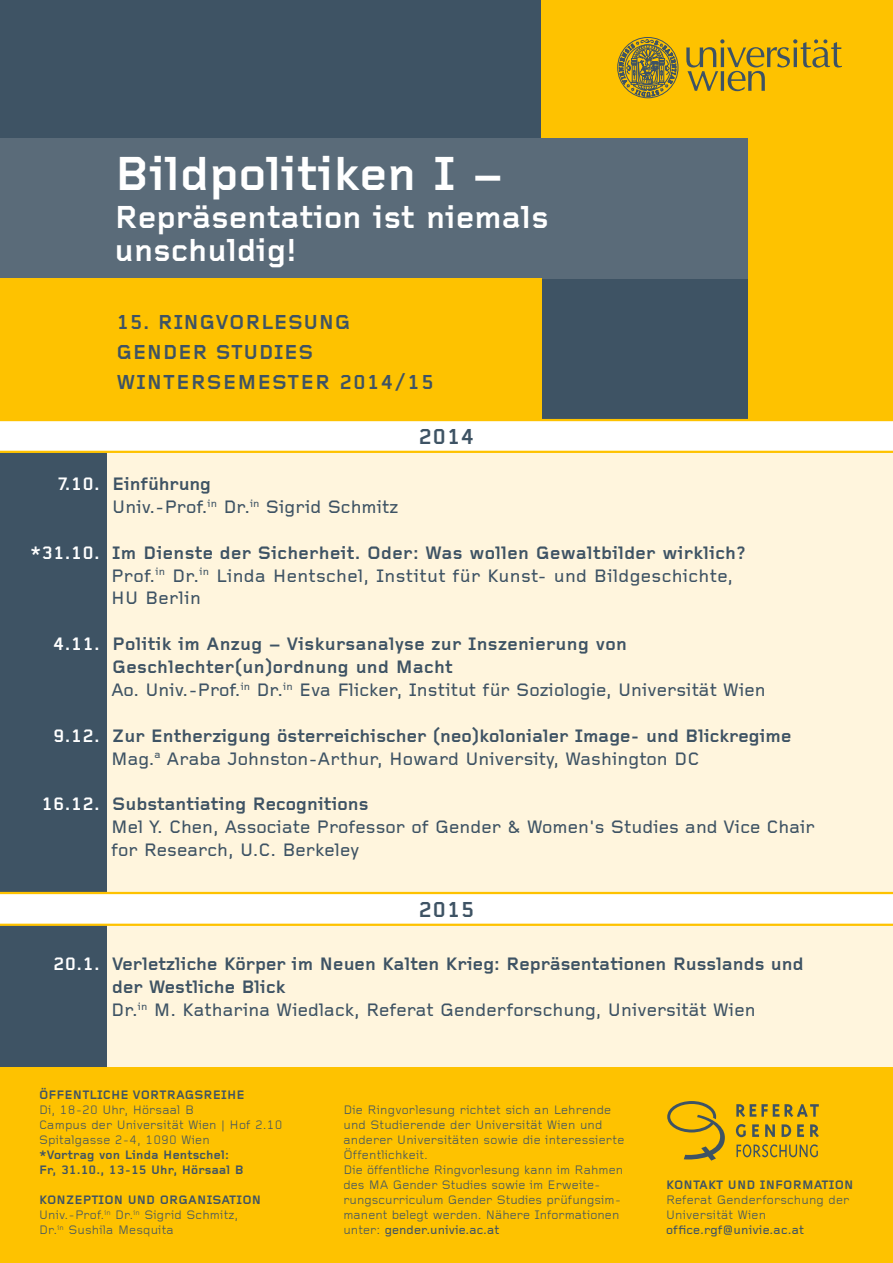
<style>
.page{position:relative;width:893px;height:1263px;background:#fff}
.page>*{position:absolute;margin:0;border:0;box-sizing:border-box;transform-origin:0 0}
.t1{font:700 49.57px "Foundry Gridnik";letter-spacing:.005em;color:#fff}
.t2{font:700 33.08px/33.1px "Foundry Gridnik";letter-spacing:.005em;color:#fff}
.t3{font:700 22.5px "Foundry Gridnik";letter-spacing:.015em;color:#3e5364}
.t4{font:700 21px "Foundry Gridnik";letter-spacing:.03em;color:#3e5364}
.t5{font:700 21px "Foundry Gridnik";letter-spacing:.05em;color:#3e5364}
.t6{font:500 18.75px/22.9px "Foundry Gridnik";color:#3e5364}
.t7{font:700 18.75px "Foundry Gridnik";color:#3e5364}
.t8{font:12.75px/15px "Foundry Gridnik";letter-spacing:.01em;color:#3e5364}
.t9{font:700 12.75px "Foundry Gridnik";letter-spacing:.01em;color:#3e5364}
.t10{font:500 12.75px "Foundry Gridnik";letter-spacing:.01em;color:#3e5364}
.s1{color:#fff}
.s2{font-weight:500}
</style>
<div class="page">
<div style="left:49px;top:420px;width:844px;height:660px;background:#fff5dd"></div>
<div style="left:0;top:421px;width:106px;height:659px;background:#3e5364"></div>
<div style="left:0;top:0;width:582px;height:140px;background:#3e5364"></div>
<div style="left:541px;top:0;width:352px;height:140px;background:#fec200"></div>
<div style="left:404px;top:278px;width:389px;height:155px;background:#3e5364"></div>
<div style="left:0;top:138px;width:749px;height:140px;background:#5a6b79"></div>
<div style="left:749px;top:105px;width:144px;height:328px;background:#fec200"></div>
<div style="left:0;top:278px;width:541px;height:148px;background:#fec200"></div>
<div style="left:0;top:1067px;width:893px;height:196px;background:#fec200"></div>
<svg style="left:0;top:419px;width:893px;height:34px;background:#fef6dd"></svg>
<svg style="left:0;top:892px;width:893px;height:34px;background:#fef6dd"></svg>
<svg style="left:686px;top:39px;width:156px;height:52px"></svg>
<svg style="left:617px;top:37px;width:62px;height:62px"></svg>
<svg style="left:736px;top:1144px;width:82px;height:13px"></svg>
<svg style="left:736px;top:1124px;width:10px;height:13px"></svg>
<svg style="left:752px;top:1124px;width:7px;height:13px"></svg>
<svg style="left:765px;top:1124px;width:10px;height:13px"></svg>
<svg style="left:782px;top:1124px;width:9px;height:13px"></svg>
<svg style="left:797px;top:1124px;width:7px;height:13px"></svg>
<svg style="left:810px;top:1124px;width:9px;height:13px"></svg>
<svg style="left:736px;top:1104px;width:83px;height:13px"></svg>
<svg style="left:667px;top:1101px;width:58px;height:59px"></svg>
<p class="t1" style="left:115px;top:146px;width:390px">Bildpolitiken I –</p>
<p class="t2" style="left:115px;top:202px;width:436px">Repräsentation ist niemals unschuldig!</p>
<p class="t4" style="left:116px;top:310px;width:236px">15. RINGVORLESUNG</p>
<p class="t4" style="left:116px;top:340px;width:198px">GENDER STUDIES</p>
<p class="t5" style="left:116px;top:370px;width:319px">WINTERSEMESTER 2014/15</p>
<p class="t3" style="left:419px;top:424px;width:57px">2014</p>
<p class="t7" style="left:57px;top:473px;width:155px"><span class="s1">7.10.</span> Einführung</p>
<p class="t6" style="left:112px;top:496px;width:288px">Univ.-Prof.<sup>in</sup> Dr.<sup>in</sup> Sigrid Schmitz</p>
<p class="t7" style="left:30px;top:542px;width:718px"><span class="s1">*31.10.</span> Im Dienste der Sicherheit. Oder: Was wollen Gewaltbilder wirklich?</p>
<p class="t6" style="left:111px;top:565px;width:623px">Prof.<sup>in</sup> Dr.<sup>in</sup> Linda Hentschel, Institut für Kunst- und Bildgeschichte,</p>
<p class="t6" style="left:111px;top:588px;width:91px">HU Berlin</p>
<p class="t7" style="left:53px;top:634px;width:575px"><span class="s1">4.11.</span> Politik im Anzug – Viskursanalyse zur Inszenierung von</p>
<p class="t7" style="left:112px;top:656px;width:342px">Geschlechter(un)ordnung und Macht</p>
<p class="t6" style="left:111px;top:679px;width:656px">Ao. Univ.-Prof.<sup>in</sup> Dr.<sup>in</sup> Eva Flicker, Institut für Soziologie, Universität Wien</p>
<p class="t7" style="left:53px;top:725px;width:740px"><span class="s1">9.12.</span> Zur Entherzigung österreichischer (neo)kolonialer Image- und Blickregime</p>
<p class="t6" style="left:111px;top:748px;width:589px">Mag.<sup>a</sup> Araba Johnston-Arthur, Howard University, Washington DC</p>
<p class="t7" style="left:42px;top:794px;width:329px"><span class="s1">16.12.</span> Substantiating Recognitions</p>
<p class="t6" style="left:111px;top:816px;width:706px">Mel Y. Chen, Associate Professor of Gender &amp; Women's Studies and Vice Chair for Research, U.C. Berkeley</p>
<p class="t3" style="left:419px;top:897px;width:57px">2015</p>
<p class="t7" style="left:53px;top:954px;width:752px"><span class="s1">20.1.</span> Verletzliche Körper im Neuen Kalten Krieg: Repräsentationen Russlands und</p>
<p class="t7" style="left:112px;top:977px;width:175px">der Westliche Blick</p>
<p class="t6" style="left:111px;top:999px;width:646px">Dr.<sup>in</sup> M. Katharina Wiedlack, Referat Genderforschung, Universität Wien</p>
<p class="t9" style="left:39px;top:1088px;width:207px">ÖFFENTLICHE VORTRAGSREIHE</p>
<p class="t8" style="left:39px;top:1103px;width:156px">Di, 18-20 Uhr, Hörsaal B</p>
<p class="t8" style="left:39px;top:1118px;width:245px">Campus der Universität Wien | Hof 2.10</p>
<p class="t8" style="left:39px;top:1133px;width:172px">Spitalgasse 2-4, 1090 Wien</p>
<p class="t9" style="left:39px;top:1148px;width:191px">*Vortrag von Linda Hentschel:</p>
<p class="t9" style="left:39px;top:1163px;width:206px">Fr, 31.10., 13-15 Uhr, Hörsaal B</p>
<p class="t9" style="left:39px;top:1193px;width:224px">KONZEPTION UND ORGANISATION</p>
<p class="t8" style="left:39px;top:1208px;width:201px">Univ.-Prof.<sup>in</sup> Dr.<sup>in</sup> Sigrid Schmitz,</p>
<p class="t8" style="left:39px;top:1223px;width:136px">Dr.<sup>in</sup> Sushila Mesquita</p>
<p class="t8" style="left:343px;top:1103px;width:282px">Die Ringvorlesung richtet sich an Lehrende und Studierende der Universität Wien und anderer Universitäten sowie die interessierte Öffentlichkeit.</p>
<p class="t8" style="left:343px;top:1163px;width:281px">Die öffentliche Ringvorlesung kann im Rahmen des MA Gender Studies sowie im Erweite&shy;rungscurriculum Gender Studies prüfungsim&shy;manent belegt werden. Nähere Informationen unter: <span class="s2">gender.univie.ac.at</span></p>
<p class="t9" style="left:666px;top:1178px;width:189px">KONTAKT UND INFORMATION</p>
<p class="t8" style="left:666px;top:1193px;width:185px">Referat Genderforschung der<br>Universität Wien</p>
<p class="t10" style="left:666px;top:1223px;width:139px">office.rgf@univie.ac.at</p>
</div>
